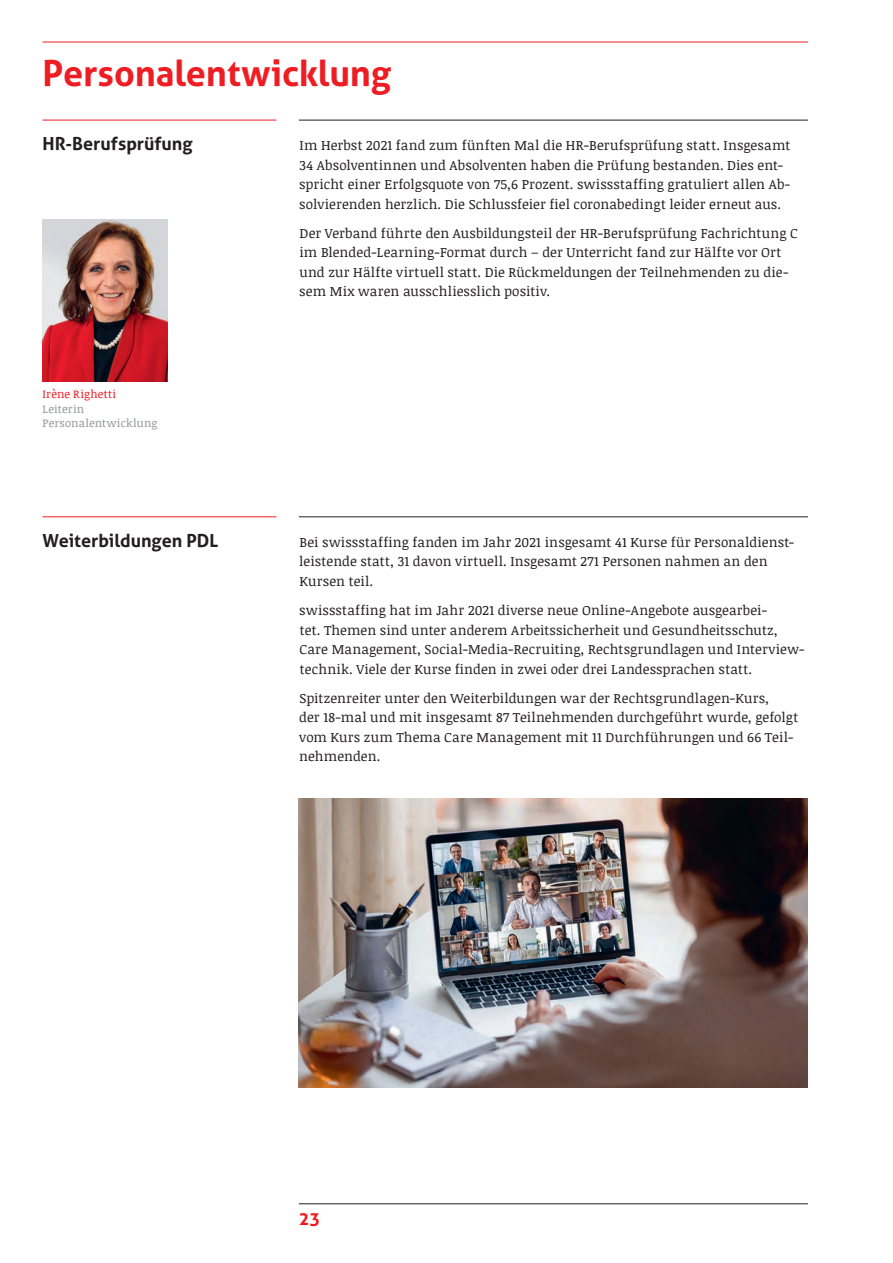
<style>
.page{position:relative;width:893px;height:1263px;background:#fff}
.page>*{position:absolute;margin:0;border:0;box-sizing:border-box;transform-origin:0 0}
.t1{font:700 36px "Aller";letter-spacing:-.005em;color:#ee1d23}
.t2{font:700 18px "Aller";color:#231f20}
.t3{font:700 18px "Aller";color:#ee1d23}
.t4{font:13.5px/19.5px "Noticia Text";letter-spacing:.01em;color:#231f20}
.t5{font:11.25px/14.7px "Noticia Text";letter-spacing:.015em;color:#939598}
.t6{font:11.25px "Noticia Text";letter-spacing:.025em;color:#ee1d23}
</style>
<div class="page">
<img style="left:299px;top:799px;width:509px;height:288px">
<img style="left:43px;top:219px;width:124px;height:163px">
<hr style="left:299px;top:1203px;width:509px;height:1px;background:#231f20">
<hr style="left:299px;top:120px;width:509px;height:1px;background:#231f20">
<hr style="left:299px;top:516px;width:509px;height:1px;background:#231f20">
<hr style="left:43px;top:42px;width:765px;height:1px;background:#ee1d23">
<hr style="left:43px;top:120px;width:233px;height:1px;background:#ee1d23">
<hr style="left:43px;top:516px;width:233px;height:1px;background:#ee1d23">
<h1 class="t1" style="left:43px;top:51px;width:350px">Personalentwicklung</h1>
<h2 class="t2" style="left:43px;top:133px;width:152px">HR-Berufsprüfung</h2>
<p class="t6" style="left:43px;top:386px;width:75px">Irène Righetti</p>
<p class="t5" style="left:43px;top:401px;width:116px">Leiterin<br>Personalentwicklung</p>
<h2 class="t2" style="left:43px;top:529px;width:177px">Weiterbildungen PDL</h2>
<p class="t4" style="left:299px;top:135px;width:492px">Im Herbst 2021 fand zum fünften Mal die HR-Berufsprüfung statt. Insgesamt 34 Absolventinnen und Absolventen haben die Prüfung bestanden. Dies ent&shy;spricht einer Erfolgsquote von 75,6 Prozent. swissstaffing gratuliert allen Ab&shy;solvierenden herzlich. Die Schlussfeier fiel coronabedingt leider erneut aus.</p>
<p class="t4" style="left:299px;top:223px;width:500px">Der Verband führte den Ausbildungsteil der HR-Berufsprüfung Fachrichtung C im Blended-Learning-Format durch – der Unterricht fand zur Hälfte vor Ort und zur Hälfte virtuell statt. Die Rückmeldungen der Teilnehmenden zu die&shy;sem Mix waren ausschliesslich positiv.</p>
<p class="t4" style="left:299px;top:532px;width:496px">Bei swissstaffing fanden im Jahr 2021 insgesamt 41 Kurse für Personaldienst&shy;leistende statt, 31 davon virtuell. Insgesamt 271 Personen nahmen an den<br>Kursen teil.</p>
<p class="t4" style="left:299px;top:600px;width:506px">swissstaffing hat im Jahr 2021 diverse neue Online-Angebote ausgearbei-<br>tet. Themen sind unter anderem Arbeitssicherheit und Gesundheitsschutz, Care Management, Social-Media-Recruiting, Rechtsgrundlagen und Interview&shy;technik. Viele der Kurse finden in zwei oder drei Landessprachen statt.</p>
<p class="t4" style="left:299px;top:688px;width:501px">Spitzenreiter unter den Weiterbildungen war der Rechtsgrundlagen-Kurs,<br>der 18-mal und mit insgesamt 87 Teilnehmenden durchgeführt wurde, gefolgt vom Kurs zum Thema Care Management mit 11 Durchführungen und 66 Teil&shy;nehmenden.</p>
<h2 class="t3" style="left:299px;top:1208px;width:23px">23</h2>
</div>
